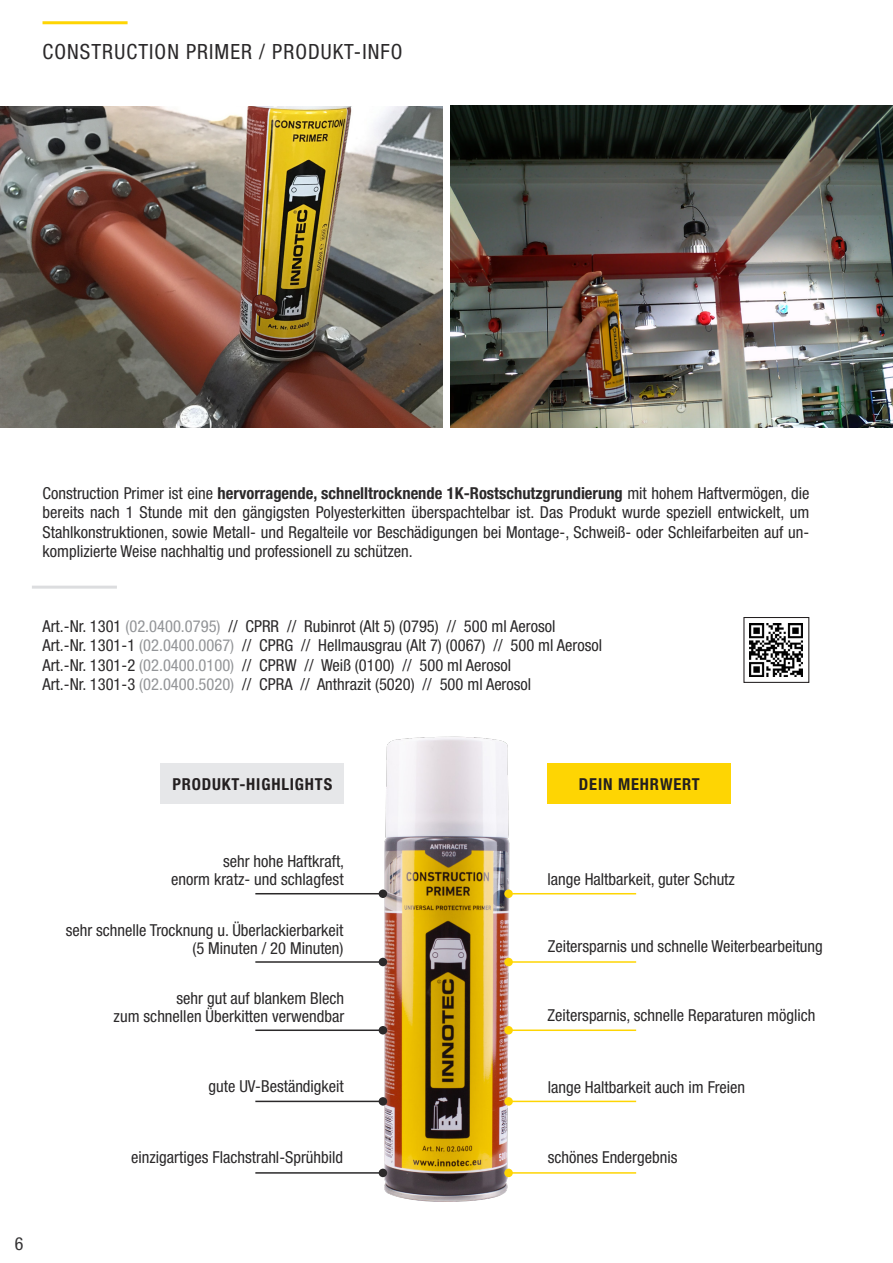
<style>
.page{position:relative;width:893px;height:1263px;background:#fff}
.page>*{position:absolute;margin:0;border:0;box-sizing:border-box;transform-origin:0 0}
.t1{font:condensed 21px "Helvetica Neue";letter-spacing:.05em;color:#2b292a}
.t2{font:condensed 18px "Helvetica Neue";color:#363536}
.t3{font:condensed 16.5px/19.5px "Helvetica Neue";color:#2b292a;text-align:right}
.t4{font:700 condensed 16.5px "Helvetica Neue";letter-spacing:.05em;color:#231f20}
.s1{font-weight:700}
.s2{color:#939598}
</style>
<div class="page">
<hr style="left:43px;top:21px;width:85px;height:3px;background:#fed503">
<hr style="left:32px;top:586px;width:85px;height:3px;background:#dcdddf">
<img style="left:0;top:106px;width:442px;height:321px">
<img style="left:451px;top:106px;width:442px;height:321px">
<div style="left:743px;top:617px;width:66px;height:66px;border:1px solid #231f20"></div>
<img style="left:750px;top:623px;width:53px;height:53px">
<div style="left:161px;top:763px;width:183px;height:41px;background:#e6e7e9"></div>
<div style="left:548px;top:763px;width:183px;height:41px;background:#fed503"></div>
<img style="left:383px;top:736px;width:127px;height:466px">
<hr style="left:255px;top:893px;width:128px;height:1px;background:#2b292a">
<div style="left:379px;top:889px;width:8px;height:9px;background:#2b292a;border-radius:50%"></div>
<hr style="left:255px;top:1101px;width:128px;height:1px;background:#2b292a">
<div style="left:379px;top:1097px;width:8px;height:9px;background:#2b292a;border-radius:50%"></div>
<hr style="left:255px;top:961px;width:128px;height:2px;background:#2b292a">
<div style="left:379px;top:958px;width:8px;height:8px;background:#2b292a;border-radius:50%"></div>
<hr style="left:255px;top:1029px;width:128px;height:2px;background:#2b292a">
<div style="left:379px;top:1026px;width:8px;height:8px;background:#2b292a;border-radius:50%"></div>
<hr style="left:255px;top:1172px;width:128px;height:2px;background:#2b292a">
<div style="left:379px;top:1169px;width:8px;height:8px;background:#2b292a;border-radius:50%"></div>
<hr style="left:509px;top:893px;width:127px;height:1px;background:#fed503">
<div style="left:504px;top:889px;width:9px;height:9px;background:#fed503;border-radius:50%"></div>
<hr style="left:509px;top:961px;width:127px;height:2px;background:#fed503">
<div style="left:504px;top:958px;width:9px;height:8px;background:#fed503;border-radius:50%"></div>
<hr style="left:509px;top:1029px;width:127px;height:2px;background:#fed503">
<div style="left:504px;top:1026px;width:9px;height:8px;background:#fed503;border-radius:50%"></div>
<hr style="left:509px;top:1101px;width:127px;height:1px;background:#fed503">
<div style="left:504px;top:1097px;width:9px;height:9px;background:#fed503;border-radius:50%"></div>
<hr style="left:509px;top:1172px;width:127px;height:2px;background:#fed503">
<div style="left:504px;top:1169px;width:9px;height:8px;background:#fed503;border-radius:50%"></div>
<p class="t1" style="left:43px;top:39px;width:361px">CONSTRUCTION PRIMER / PRODUKT-INFO</p>
<p class="t3" style="left:43px;top:483px;width:768px;text-align:justify">Construction Primer ist eine <span class="s1">hervorragende, schnelltrocknende 1K-Rostschutzgrundierung</span> mit hohem Haftvermögen, die bereits nach 1 Stunde mit den gängigsten Polyesterkitten überspachtelbar ist. Das Produkt wurde speziell entwickelt, um Stahlkonstruktionen, sowie Metall- und Regalteile vor Beschädigungen bei Montage-, Schweiß- oder Schleifarbeiten auf un&shy;komplizierte Weise nachhaltig und professionell zu schützen.</p>
<p class="t3" style="left:43px;top:616px;width:561px;text-align:left">Art.-Nr. 1301 <span class="s2">(02.0400.0795)</span> // CPRR // Rubinrot (Alt 5) (0795) // 500 ml Aerosol Art.-Nr. 1301-1 <span class="s2">(02.0400.0067)</span> // CPRG // Hellmausgrau (Alt 7) (0067) // 500 ml Aerosol Art.-Nr. 1301-2 <span class="s2">(02.0400.0100)</span> // CPRW // Weiß (0100) // 500 ml Aerosol<br>Art.-Nr. 1301-3 <span class="s2">(02.0400.5020)</span> // CPRA // Anthrazit (5020) // 500 ml Aerosol</p>
<p class="t2" style="left:15px;top:1233px;width:10px">6</p>
<p class="t4" style="left:172px;top:774px;width:161px">PRODUKT-HIGHLIGHTS</p>
<p class="t4" style="left:579px;top:774px;width:122px">DEIN MEHRWERT</p>
<p class="t3" style="left:171px;top:852px;width:175px;line-height:18px">sehr hohe Haftkraft,<br>enorm kratz- und schlagfest</p>
<p class="t3" style="left:66px;top:921px;width:279px;line-height:18px">sehr schnelle Trocknung u. Überlackierbarkeit (5 Minuten / 20 Minuten)</p>
<p class="t3" style="left:114px;top:989px;width:232px;line-height:18px">sehr gut auf blankem Blech<br>zum schnellen Überkitten verwendbar</p>
<p class="t3" style="left:209px;top:1076px;width:137px">gute UV-Beständigkeit</p>
<p class="t3" style="left:131px;top:1147px;width:214px">einzigartiges Flachstrahl-Sprühbild</p>
<p class="t3" style="left:547px;top:869px;width:189px">lange Haltbarkeit, guter Schutz</p>
<p class="t3" style="left:548px;top:936px;width:277px">Zeitersparnis und schnelle Weiterbearbeitung</p>
<p class="t3" style="left:547px;top:1005px;width:270px">Zeitersparnis, schnelle Reparaturen möglich</p>
<p class="t3" style="left:548px;top:1077px;width:199px">lange Haltbarkeit auch im Freien</p>
<p class="t3" style="left:548px;top:1147px;width:131px">schönes Endergebnis</p>
</div>
